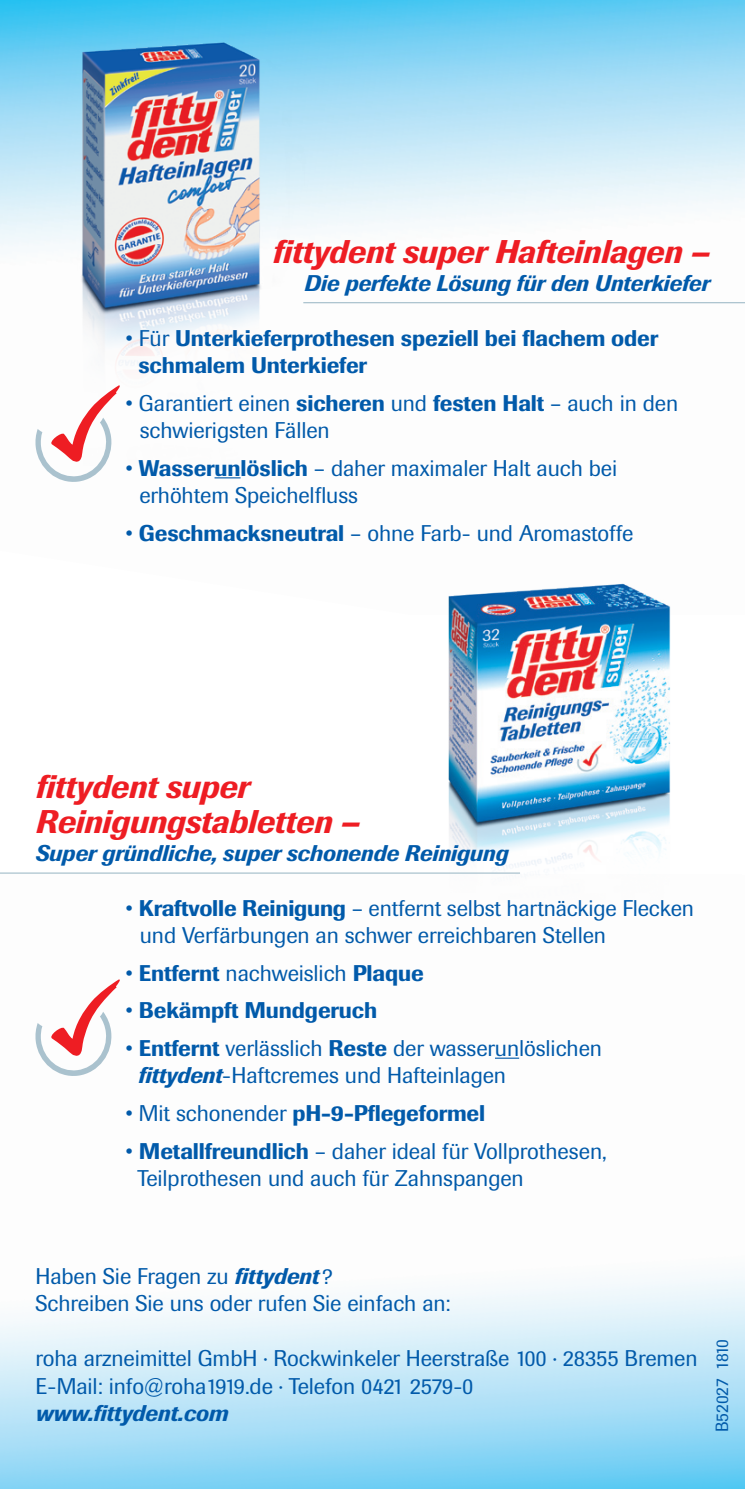
<style>
.page{position:relative;width:745px;height:1489px;background:#fff}
.page>*{position:absolute;margin:0;border:0;box-sizing:border-box;transform-origin:0 0}
.t1{font:italic 500 32.5px/35px "Berthold Imago BQ";letter-spacing:-.005em;color:#ee1d23}
.t2{font:22.5px/27.5px "Berthold Imago BQ";letter-spacing:-.005em;color:#015aaa}
.t3{font:500 22.5px/27.5px "Berthold Imago BQ";letter-spacing:-.005em;color:#015aaa}
.t4{font:italic 500 22.5px "Berthold Imago BQ";letter-spacing:-.005em;color:#015aaa}
.t5{font:17.5px "Berthold Imago BQ";letter-spacing:-.015em;color:#015aaa}
.s1{font-weight:400}
.s2{font-weight:500}
.s3{font-weight:500;font-style:italic}
</style>
<div class="page">
<img style="left:0;top:0;width:744px;height:479px">
<img style="left:0;top:1057px;width:744px;height:431px">
<img style="left:0;top:7px;width:306px;height:458px">
<img style="left:440px;top:583px;width:231px;height:291px">
<svg style="left:35px;top:979px;width:85px;height:99px"></svg>
<svg style="left:35px;top:385px;width:85px;height:97px"></svg>
<img style="left:718px;top:0;width:26px;height:298px">
<svg style="left:214px;top:477px;width:26px;height:1px"></svg>
<svg style="left:494px;top:1057px;width:25px;height:1px"></svg>
<hr style="left:303px;top:302px;width:441px;height:1px;background:#aac2ce">
<hr style="left:0;top:872px;width:519px;height:1px;background:#aac2ce">
<h1 class="t1" style="left:272px;top:234px;width:438px">fittydent super Hafteinlagen –</h1>
<p class="t4" style="left:304px;top:269px;width:406px">Die perfekte Lösung für den Unterkiefer</p>
<p class="t3" style="left:138px;top:324px;width:521px;text-indent:-13px"><span class="s1">• Für</span> Unterkieferprothesen speziell bei flachem oder schmalem Unterkiefer</p>
<p class="t2" style="left:140px;top:389px;width:539px;text-indent:-14px">• Garantiert einen <span class="s2">sicheren</span> und <span class="s2">festen Halt</span> – auch in den schwierigsten Fällen</p>
<p class="t2" style="left:139px;top:454px;width:479px;text-indent:-14px">• <span class="s2">Wasserunlöslich</span> – daher maximaler Halt auch bei erhöhtem Speichelfluss</p>
<p class="t2" style="left:125px;top:519px;width:509px">• <span class="s2">Geschmacksneutral</span> – ohne Farb- und Aromastoffe</p>
<h1 class="t1" style="left:35px;top:769px;width:325px">fittydent super<br>Reinigungstabletten –</h1>
<p class="t4" style="left:35px;top:839px;width:474px">Super gründliche, super schonende Reinigung</p>
<p class="t2" style="left:140px;top:894px;width:555px;text-indent:-14px">• <span class="s2">Kraftvolle Reinigung</span> – entfernt selbst hartnäckige Flecken und Verfärbungen an schwer erreichbaren Stellen</p>
<p class="t3" style="left:125px;top:959px;width:299px"><span class="s1">•</span> Entfernt <span class="s1">nachweislich</span> Plaque</p>
<p class="t3" style="left:125px;top:996px;width:253px"><span class="s1">•</span> Bekämpft Mundgeruch</p>
<p class="t2" style="left:138px;top:1034px;width:465px;text-indent:-12px">• <span class="s2">Entfernt</span> verlässlich <span class="s2">Reste</span> der wasserunlöslichen <span class="s3">fittydent</span>-Haftcremes und Hafteinlagen</p>
<p class="t3" style="left:125px;top:1099px;width:361px"><span class="s1">• Mit schonender</span> pH-9-Pflegeformel</p>
<p class="t2" style="left:137px;top:1137px;width:470px;text-indent:-12px">• <span class="s2">Metallfreundlich</span> – daher ideal für Vollprothesen,<br>Teilprothesen und auch für Zahnspangen</p>
<p class="t2" style="left:35px;top:1262px;width:416px">Haben Sie Fragen zu <span class="s3">fittydent</span> ?<br>Schreiben Sie uns oder rufen Sie einfach an:</p>
<p class="t2" style="left:35px;top:1344px;width:663px">roha arzneimittel GmbH · Rockwinkeler Heerstraße 100 · 28355 Bremen<br>E-Mail: info@roha1919.de · Telefon 0421 2579-0</p>
<p class="t4" style="left:35px;top:1399px;width:194px">www.fittydent.com</p>
<p class="t5" style="left:711px;top:1431px;width:94px;rotate:-90deg">B52027 1810</p>
</div>
